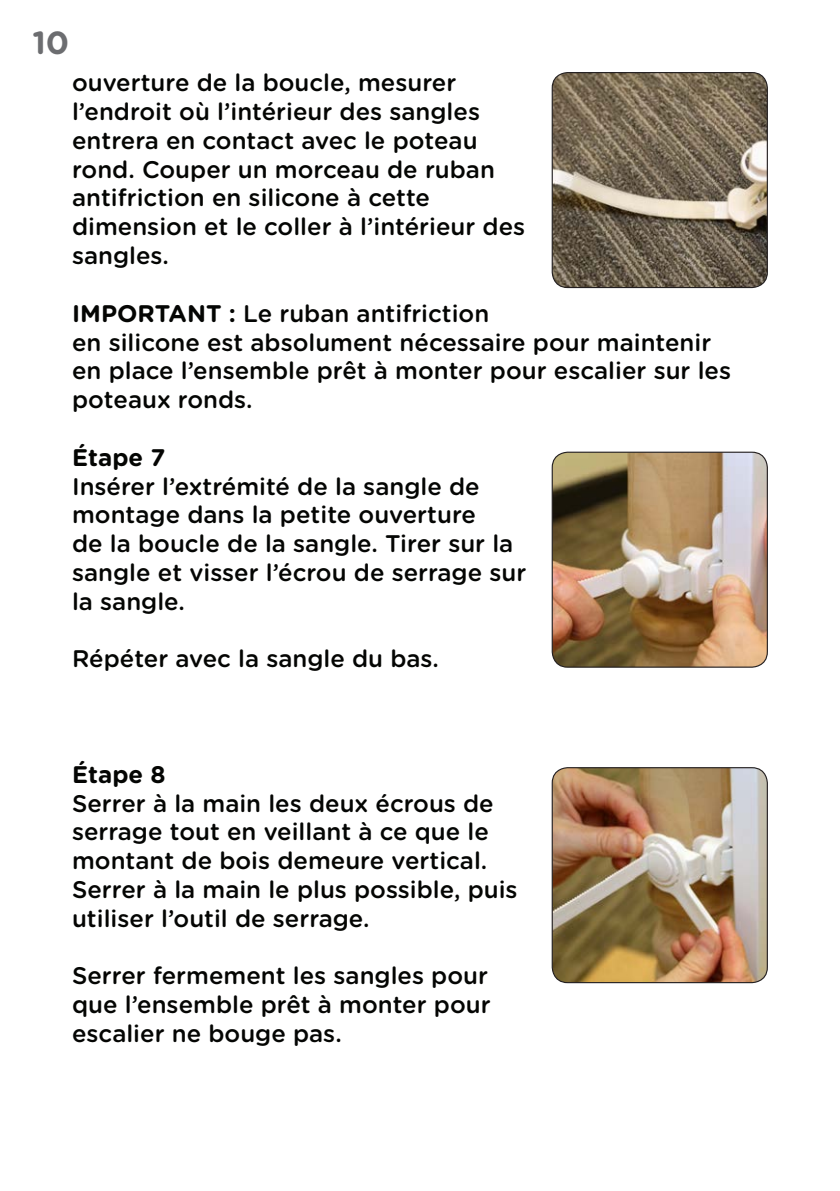
<style>
.page{position:relative;width:840px;height:1191px;background:#fff}
.page>*{position:absolute;margin:0;border:0;box-sizing:border-box;transform-origin:0 0}
.t1{font:700 32px "Gotham Rounded";color:#6c6d70}
.t2{font:500 24px/28.8px "Gotham Rounded";color:#040503}
.t3{font:700 24px "Gotham Rounded";color:#040503}
.s1{font-weight:700}
</style>
<div class="page">
<img style="left:553px;top:452px;width:213px;height:215px">
<div style="left:551px;top:451px;width:216px;height:216px;border:1px solid #231f20;border-radius:15px"></div>
<img style="left:553px;top:767px;width:213px;height:215px">
<div style="left:551px;top:767px;width:216px;height:216px;border:1px solid #231f20;border-radius:15px"></div>
<img style="left:553px;top:73px;width:213px;height:214px">
<div style="left:551px;top:72px;width:216px;height:216px;border:1px solid #231f20;border-radius:15px"></div>
<h1 class="t1" style="left:32px;top:19px;width:38px">10</h1>
<p class="t2" style="left:72px;top:67px;width:454px">ouverture de la boucle, mesurer l’endroit où l’intérieur des sangles entrera en contact avec le poteau rond. Couper un morceau de ruban antifriction en silicone à cette dimension et le coller à l’intérieur des sangles.</p>
<p class="t2" style="left:72px;top:298px;width:660px"><span class="s1">IMPORTANT :</span> Le ruban antifriction<br>en silicone est absolument nécessaire pour maintenir en place l’ensemble prêt à monter pour escalier sur les poteaux ronds.</p>
<p class="t3" style="left:72px;top:440px;width:95px">Étape 7</p>
<p class="t2" style="left:72px;top:470px;width:455px">Insérer l’extrémité de la sangle de montage dans la petite ouverture<br>de la boucle de la sangle. Tirer sur la sangle et visser l’écrou de serrage sur la sangle.</p>
<p class="t2" style="left:72px;top:643px;width:368px">Répéter avec la sangle du bas.</p>
<p class="t3" style="left:72px;top:756px;width:95px">Étape 8</p>
<p class="t2" style="left:72px;top:787px;width:423px">Serrer à la main les deux écrous de serrage tout en veillant à ce que le montant de bois demeure vertical.</p>
<p class="t2" style="left:72px;top:874px;width:447px">Serrer à la main le plus possible, puis utiliser l’outil de serrage.</p>
<p class="t2" style="left:72px;top:960px;width:420px;text-align:justify">Serrer fermement les sangles pour que l’ensemble prêt à monter pour escalier ne bouge pas.</p>
</div>
